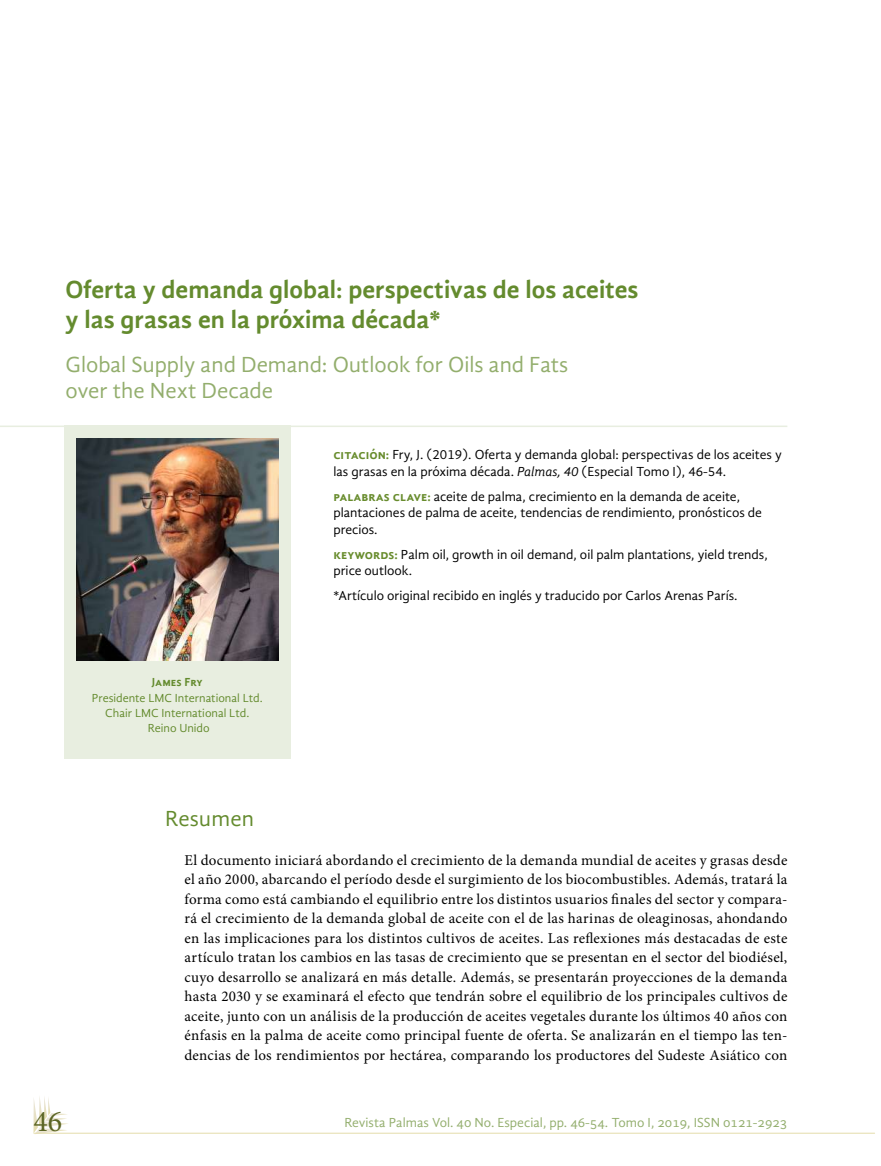
<style>
.page{position:relative;width:881px;height:1166px;background:#fff}
.page>*{position:absolute;margin:0;border:0;box-sizing:border-box;transform-origin:0 0}
.t1{font:30px "Minion Pro";color:#5b6524}
.t2{font:700 25.5px/30px "Gandhi Sans";color:#648b2e}
.t3{font:22.5px/25.5px "Gandhi Sans";color:#93ae6d}
.t4{font:22.5px "Gandhi Sans";letter-spacing:.01em;color:#648b2e}
.t5{font:15px/19.5px "Minion Pro";letter-spacing:.01em;color:#000;text-align:justify}
.t6{font:13.5px/16.5px "Gandhi Sans";color:#000}
.t7{font:13.5px "Gandhi Sans";color:#93ae6d}
.t8{font:12px/15px "Gandhi Sans";color:#648b2e;text-align:center}
.t9{font:700 12px "Gandhi Sans";color:#648b2e}
.s1{font-weight:700;color:#688c2d}
.s2{font-style:italic}
</style>
<div class="page">
<svg style="left:33px;top:1097px;width:35px;height:36px"></svg>
<hr style="left:34px;top:1132px;width:840px;height:1px;background:#e4dcaa">
<div style="left:64px;top:425px;width:227px;height:334px;background:#e8eee0"></div>
<hr style="left:0;top:425px;width:787px;height:2px;background:#e8eee0">
<img style="left:77px;top:438px;width:201px;height:222px">
<h2 class="t2" style="left:66px;top:274px;width:574px">Oferta y demanda global: perspectivas de los aceites y las grasas en la próxima década*</h2>
<h3 class="t3" style="left:66px;top:352px;width:504px">Global Supply and Demand: Outlook for Oils and Fats over the Next Decade</h3>
<p class="t9" style="left:152px;top:675px;width:52px">James Fry</p>
<p class="t8" style="left:92px;top:689px;width:172px">Presidente LMC International Ltd.<br>Chair LMC International Ltd.<br>Reino Unido</p>
<p class="t6" style="left:333px;top:446px;width:449px"><span class="s1">citación:</span> Fry, J. (2019). Oferta y demanda global: perspectivas de los aceites y las grasas en la próxima década. <span class="s2">Palmas, 40</span> (Especial Tomo I), 46-54.</p>
<p class="t6" style="left:333px;top:487px;width:430px"><span class="s1">palabras clave:</span> aceite de palma, crecimiento en la demanda de aceite, plantaciones de palma de aceite, tendencias de rendimiento, pronósticos de precios.</p>
<p class="t6" style="left:333px;top:545px;width:435px"><span class="s1">keywords:</span> Palm oil, growth in oil demand, oil palm plantations, yield trends, price outlook.</p>
<p class="t6" style="left:333px;top:587px;width:405px">*Artículo original recibido en inglés y traducido por Carlos Arenas París.</p>
<h1 class="t1" style="left:33px;top:1100px;width:30px">46</h1>
<h3 class="t4" style="left:165px;top:805px;width:90px">Resumen</h3>
<p class="t5" style="left:184px;top:850px;width:604px">El documento iniciará abordando el crecimiento de la demanda mundial de aceites y grasas desde el año 2000, abarcando el período desde el surgimiento de los biocombustibles. Además, tratará la forma como está cambiando el equilibrio entre los distintos usuarios finales del sector y compara&shy;rá el crecimiento de la demanda global de aceite con el de las harinas de oleaginosas, ahondando en las implicaciones para los distintos cultivos de aceites. Las reflexiones más destacadas de este artículo tratan los cambios en las tasas de crecimiento que se presentan en el sector del biodiésel, cuyo desarrollo se analizará en más detalle. Además, se presentarán proyecciones de la demanda hasta 2030 y se examinará el efecto que tendrán sobre el equilibrio de los principales cultivos de aceite, junto con un análisis de la producción de aceites vegetales durante los últimos 40 años con énfasis en la palma de aceite como principal fuente de oferta. Se analizarán en el tiempo las ten&shy;dencias de los rendimientos por hectárea, comparando los productores del Sudeste Asiático con</p>
<p class="t7" style="left:344px;top:1114px;width:444px">Revista Palmas Vol. 40 No. Especial, pp. 46-54. Tomo I, 2019, ISSN 0121-2923</p>
</div>
